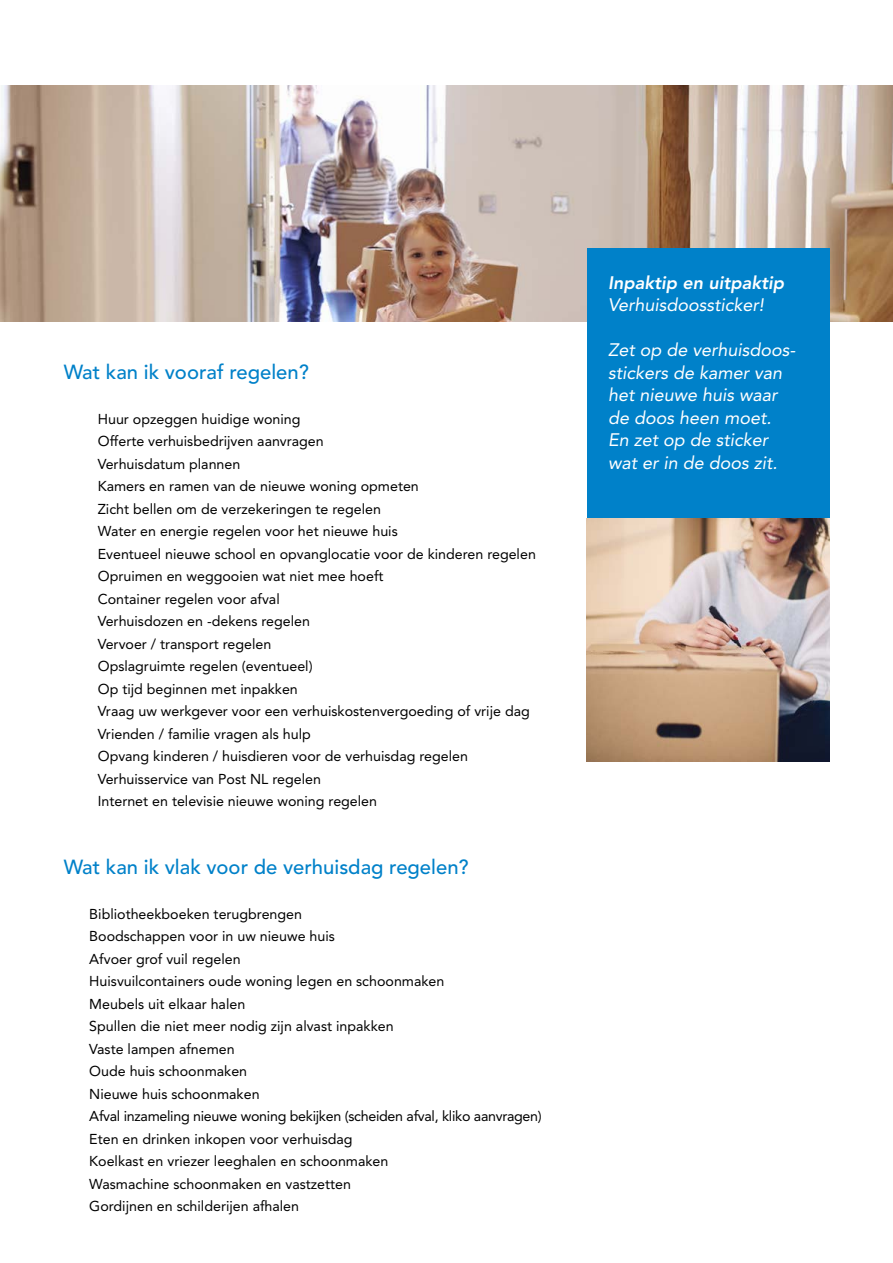
<style>
.page{position:relative;width:893px;height:1263px;background:#fff}
.page>*{position:absolute;margin:0;border:0;box-sizing:border-box;transform-origin:0 0}
.t1{font:500 20.25px "Avenir LT Std";color:#0081c9}
.t2{font:italic 18px/22.5px "Avenir LT Std";color:#fff}
.t3{font:italic 800 18px "Avenir LT Std";color:#fff}
.t4{font:14.25px/22.5px "Avenir LT Std";color:#000}
</style>
<div class="page">
<img style="left:0;top:85px;width:893px;height:237px">
<div style="left:587px;top:249px;width:242px;height:270px;background:#0081c9"></div>
<img style="left:587px;top:519px;width:242px;height:242px">
<h1 class="t1" style="left:64px;top:360px;width:247px">Wat kan ik vooraf regelen?</h1>
<p class="t4" style="left:98px;top:408px;width:440px">Huur opzeggen huidige woning<br>Offerte verhuisbedrijven aanvragen<br>Verhuisdatum plannen<br>Kamers en ramen van de nieuwe woning opmeten<br>Zicht bellen om de verzekeringen te regelen<br>Water en energie regelen voor het nieuwe huis<br>Eventueel nieuwe school en opvanglocatie voor de kinderen regelen Opruimen en weggooien wat niet mee hoeft<br>Container regelen voor afval<br>Verhuisdozen en -dekens regelen<br>Vervoer / transport regelen<br>Opslagruimte regelen (eventueel)<br>Op tijd beginnen met inpakken<br>Vraag uw werkgever voor een verhuiskostenvergoeding of vrije dag Vrienden / familie vragen als hulp<br>Opvang kinderen / huisdieren voor de verhuisdag regelen Verhuisservice van Post NL regelen<br>Internet en televisie nieuwe woning regelen</p>
<h1 class="t1" style="left:64px;top:855px;width:406px">Wat kan ik vlak voor de verhuisdag regelen?</h1>
<p class="t4" style="left:89px;top:903px;width:454px">Bibliotheekboeken terugbrengen<br>Boodschappen voor in uw nieuwe huis<br>Afvoer grof vuil regelen<br>Huisvuilcontainers oude woning legen en schoonmaken<br>Meubels uit elkaar halen<br>Spullen die niet meer nodig zijn alvast inpakken<br>Vaste lampen afnemen<br>Oude huis schoonmaken<br>Nieuwe huis schoonmaken<br>Afval inzameling nieuwe woning bekijken (scheiden afval, kliko aanvragen)<br>Eten en drinken inkopen voor verhuisdag<br>Koelkast en vriezer leeghalen en schoonmaken<br>Wasmachine schoonmaken en vastzetten<br>Gordijnen en schilderijen afhalen</p>
<p class="t3" style="left:608px;top:272px;width:178px">Inpaktip en uitpaktip</p>
<p class="t2" style="left:608px;top:294px;width:157px">Verhuisdoossticker!</p>
<p class="t2" style="left:608px;top:339px;width:189px">Zet op de verhuisdoos&shy;stickers de kamer van het nieuwe huis waar de doos heen moet.<br>En zet op de sticker wat er in de doos zit.</p>
</div>
